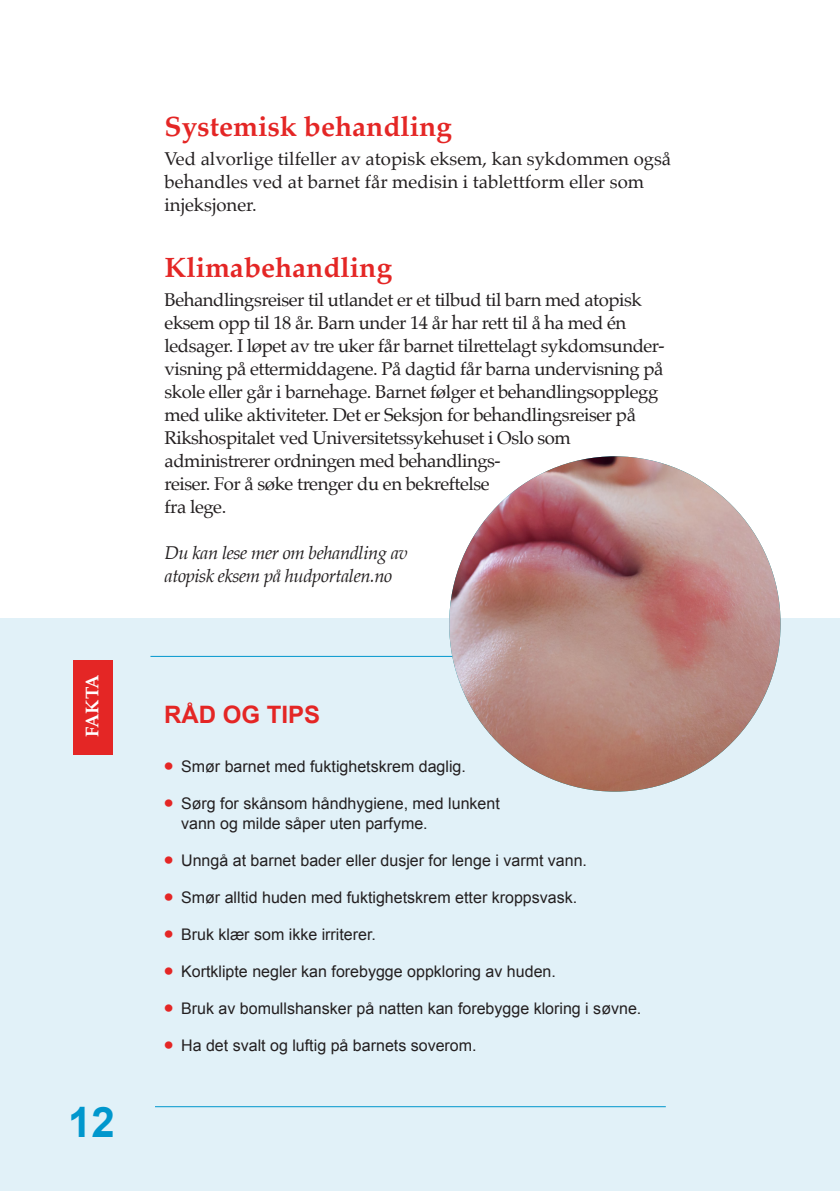
<style>
.page{position:relative;width:840px;height:1191px;background:#fff}
.page>*{position:absolute;margin:0;border:0;box-sizing:border-box;transform-origin:0 0}
.t1{font:700 42px "Arial";color:#0097cd}
.t2{font:700 28px "Palatino";color:#e42625}
.t3{font:700 24px "Arial";color:#e42625}
.t4{font:18.4px/23px "Palatino";letter-spacing:-.025em;color:#231f20}
.t5{font:18.4px/23px "Palatino";color:#231f20}
.t6{font:italic 18.4px/23px "Palatino";letter-spacing:-.025em;color:#231f20}
.t7{font:700 18.4px "Palatino";letter-spacing:-.025em;color:#fff}
.t8{font:16px/20px "Arial";color:#231f20}
.s1{font-weight:700;font-size:26px;color:#e42625}
</style>
<div class="page">
<div style="left:0;top:618px;width:839px;height:573px;background:#e1f1f8"></div>
<div style="left:73px;top:660px;width:40px;height:95px;background:#e42625"></div>
<hr style="left:150px;top:656px;width:511px;height:1px;background:#0097cd">
<hr style="left:155px;top:1106px;width:510px;height:1px;background:#0097cd">
<img style="left:449px;top:456px;width:331px;height:335px">
<p class="t7" style="left:76px;top:737px;width:65px;rotate:-90deg">FAKTA</p>
<h1 class="t1" style="left:68px;top:1094px;width:48px">12</h1>
<h2 class="t2" style="left:164px;top:103px;width:288px">Systemisk behandling</h2>
<p class="t5" style="left:164px;top:147px;width:508px">Ved alvorlige tilfeller av atopisk eksem, kan sykdommen også behandles ved at barnet får medisin i tablettform eller som injeksjoner.</p>
<h2 class="t2" style="left:164px;top:244px;width:229px">Klimabehandling</h2>
<p class="t4" style="left:164px;top:288px;width:500px">Behandlingsreiser til utlandet er et tilbud til barn med atopisk eksem opp til 18 år. Barn under 14 år har rett til å ha med én ledsager. I løpet av tre uker får barnet tilrettelagt sykdomsunder&shy;visning på ettermiddagene. På dagtid får barna undervisning på skole eller går i barnehage. Barnet følger et behandlingsopplegg med ulike aktiviteter. Det er Seksjon for behandlingsreiser på Rikshospitalet ved Universitetssykehuset i Oslo som administrerer ordningen med behandlings-<br>reiser. For å søke trenger du en bekreftelse<br>fra lege.</p>
<p class="t6" style="left:164px;top:540px;width:244px">Du kan lese mer om behandling av atopisk eksem på hudportalen.no</p>
<h3 class="t3" style="left:164px;top:699px;width:158px">RÅD OG TIPS</h3>
<p class="t8" style="left:164px;top:756px;width:303px"><span class="s1">•</span> Smør barnet med fuktighetskrem daglig.</p>
<p class="t8" style="left:181px;top:793px;width:320px;text-indent:-17px"><span class="s1">•</span> Sørg for skånsom håndhygiene, med lunkent vann og milde såper uten parfyme.</p>
<p class="t8" style="left:164px;top:850px;width:424px"><span class="s1">•</span> Unngå at barnet bader eller dusjer for lenge i varmt vann.</p>
<p class="t8" style="left:164px;top:887px;width:414px"><span class="s1">•</span> Smør alltid huden med fuktighetskrem etter kroppsvask.</p>
<p class="t8" style="left:164px;top:924px;width:213px"><span class="s1">•</span> Bruk klær som ikke irriterer.</p>
<p class="t8" style="left:164px;top:961px;width:393px"><span class="s1">•</span> Kortklipte negler kan forebygge oppkloring av huden.</p>
<p class="t8" style="left:164px;top:998px;width:478px"><span class="s1">•</span> Bruk av bomullshansker på natten kan forebygge kloring i søvne.</p>
<p class="t8" style="left:164px;top:1035px;width:314px"><span class="s1">•</span> Ha det svalt og luftig på barnets soverom.</p>
</div>
